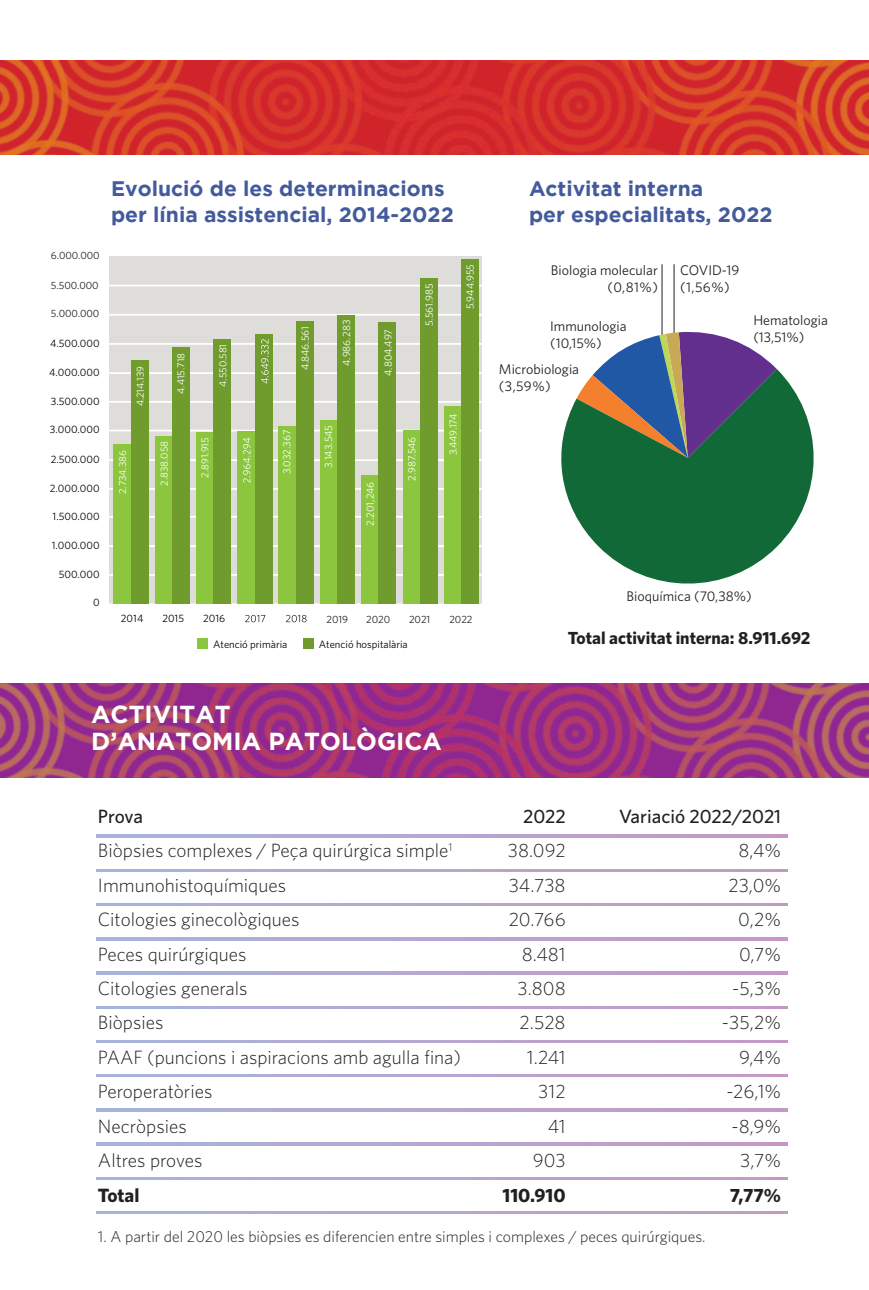
<style>
.page{position:relative;width:869px;height:1290px;background:#fff}
.page>*{position:absolute;margin:0;border:0;box-sizing:border-box;transform-origin:0 0}
.t1{font:700 24.5px/26.2px "Gotham";color:#fff}
.t2{font:700 21px/26.2px "Gotham";color:#435b9c}
.t3{font:300 19.25px "Whitney HTF";color:#231f20}
.t4{font:500 19.25px "Whitney HTF";letter-spacing:-.005em;color:#231f20}
.t5{font:700 19.25px "Whitney HTF";color:#231f20}
.t6{font:700 17.5px "Whitney HTF";color:#231f20}
.t7{font:300 15.75px "Whitney HTF";color:#231f20}
.t8{font:14px/16.8px "Whitney HTF";color:#231f20}
.t9{font:10.67px "Whitney HTF";color:#000001}
.t10{font:10.5px "Whitney HTF";color:#fff}
.t11{font:10.5px "Whitney HTF";color:#231f20}
.t12{font:10.33px "Whitney HTF";color:#fff}
</style>
<div class="page">
<svg style="left:97px;top:835px;width:689px;height:2px"></svg>
<svg style="left:97px;top:869px;width:689px;height:3px;background:#b6a6d0"></svg>
<svg style="left:97px;top:903px;width:689px;height:3px;background:#b6a6d0"></svg>
<svg style="left:97px;top:937px;width:689px;height:3px;background:#b6a6d0"></svg>
<svg style="left:97px;top:972px;width:689px;height:2px"></svg>
<svg style="left:97px;top:1006px;width:689px;height:2px"></svg>
<svg style="left:97px;top:1040px;width:689px;height:3px;background:#b6a6d0"></svg>
<svg style="left:97px;top:1108px;width:689px;height:3px;background:#b6a6d0"></svg>
<svg style="left:97px;top:1143px;width:689px;height:2px"></svg>
<svg style="left:97px;top:1177px;width:689px;height:2px"></svg>
<svg style="left:97px;top:1211px;width:689px;height:3px;background:#b6a6d0"></svg>
<svg style="left:97px;top:1074px;width:689px;height:3px;background:#b6a6d0"></svg>
<hr style="left:673px;top:264px;width:1px;height:75px;background:#231f20">
<hr style="left:661px;top:264px;width:1px;height:75px;background:#231f20">
<svg style="left:598px;top:330px;width:178px;height:39px"></svg>
<svg style="left:561px;top:369px;width:253px;height:215px;fill:#106936"></svg>
<div style="left:109px;top:256px;width:373px;height:348px;background:#deddd9"></div>
<hr style="left:109px;top:574px;width:372px;height:2px;background:#fff">
<hr style="left:109px;top:545px;width:372px;height:2px;background:#fff">
<hr style="left:109px;top:516px;width:372px;height:2px;background:#fff">
<hr style="left:109px;top:488px;width:372px;height:2px;background:#fff">
<hr style="left:109px;top:459px;width:372px;height:2px;background:#fff">
<hr style="left:109px;top:430px;width:372px;height:1px;background:#fff">
<hr style="left:109px;top:401px;width:372px;height:2px;background:#fff">
<hr style="left:109px;top:372px;width:372px;height:2px;background:#fff">
<hr style="left:109px;top:343px;width:373px;height:2px;background:#fff">
<hr style="left:109px;top:314px;width:373px;height:2px;background:#fff">
<hr style="left:109px;top:285px;width:373px;height:1px;background:#fff">
<div style="left:197px;top:638px;width:10px;height:11px;background:#8bc63e"></div>
<div style="left:302px;top:638px;width:11px;height:11px;background:#6f9c2d"></div>
<div style="left:114px;top:445px;width:17px;height:159px;background:#8bc63e"></div>
<div style="left:131px;top:360px;width:17px;height:244px;background:#6f9c2d"></div>
<div style="left:155px;top:436px;width:17px;height:168px;background:#8bc63e"></div>
<div style="left:172px;top:348px;width:18px;height:256px;background:#6f9c2d"></div>
<div style="left:196px;top:432px;width:17px;height:172px;background:#8bc63e"></div>
<div style="left:213px;top:339px;width:18px;height:265px;background:#6f9c2d"></div>
<svg style="left:245px;top:615px;width:20px;height:7px"></svg>
<div style="left:237px;top:432px;width:18px;height:172px;background:#8bc63e"></div>
<div style="left:255px;top:334px;width:17px;height:270px;background:#6f9c2d"></div>
<svg style="left:243px;top:437px;width:7px;height:46px"></svg>
<svg style="left:261px;top:339px;width:7px;height:44px"></svg>
<div style="left:320px;top:420px;width:17px;height:184px;background:#8bc63e"></div>
<div style="left:337px;top:316px;width:18px;height:288px;background:#6f9c2d"></div>
<div style="left:279px;top:426px;width:17px;height:178px;background:#8bc63e"></div>
<div style="left:296px;top:321px;width:17px;height:283px;background:#6f9c2d"></div>
<svg style="left:286px;top:615px;width:20px;height:7px"></svg>
<div style="left:361px;top:476px;width:17px;height:128px;background:#8bc63e"></div>
<div style="left:378px;top:322px;width:18px;height:282px;background:#6f9c2d"></div>
<div style="left:403px;top:430px;width:17px;height:174px;background:#8bc63e"></div>
<div style="left:420px;top:278px;width:17px;height:326px;background:#6f9c2d"></div>
<div style="left:444px;top:406px;width:17px;height:198px;background:#8bc63e"></div>
<div style="left:461px;top:259px;width:17px;height:345px;background:#6f9c2d"></div>
<img style="left:0;top:683px;width:868px;height:95px">
<img style="left:0;top:61px;width:868px;height:94px">
<p class="t11" style="left:51px;top:249px;width:50px">6.000.000</p>
<p class="t11" style="left:51px;top:279px;width:49px">5.500.000</p>
<p class="t11" style="left:51px;top:307px;width:50px">5.000.000</p>
<p class="t9" style="left:50px;top:337px;width:51px">4.500.000</p>
<p class="t9" style="left:49px;top:366px;width:52px">4.000.000</p>
<p class="t9" style="left:51px;top:395px;width:50px">3.500.000</p>
<p class="t9" style="left:50px;top:423px;width:51px">3.000.000</p>
<p class="t9" style="left:51px;top:453px;width:50px">2.500.000</p>
<p class="t9" style="left:50px;top:482px;width:51px">2.000.000</p>
<p class="t9" style="left:53px;top:510px;width:49px">1.500.000</p>
<p class="t9" style="left:52px;top:539px;width:49px">1.000.000</p>
<p class="t9" style="left:59px;top:568px;width:42px">500.000</p>
<p class="t9" style="left:93px;top:596px;width:8px">0</p>
<p class="t2" style="left:111px;top:175px;width:344px">Evolució de les determinacions per línia assistencial, 2014-2022</p>
<p class="t2" style="left:528px;top:175px;width:245px">Activitat interna<br>per especialitats, 2022</p>
<p class="t12" style="left:134px;top:406px;width:42px;rotate:-90deg">4.214.139</p>
<p class="t12" style="left:116px;top:494px;width:45px;rotate:-90deg">2.734.386</p>
<p class="t12" style="left:175px;top:394px;width:42px;rotate:-90deg">4.415.718</p>
<p class="t12" style="left:217px;top:387px;width:44px;rotate:-90deg">4.550.581</p>
<p class="t12" style="left:158px;top:486px;width:46px;rotate:-90deg">2.838.058</p>
<p class="t12" style="left:199px;top:478px;width:42px;rotate:-90deg">2.891.915</p>
<p class="t10" style="left:298px;top:370px;width:46px;rotate:-90deg">4.846.561</p>
<p class="t10" style="left:340px;top:366px;width:47px;rotate:-90deg">4.986.283</p>
<p class="t10" style="left:382px;top:376px;width:48px;rotate:-90deg">4.804.497</p>
<p class="t10" style="left:422px;top:326px;width:44px;rotate:-90deg">5.561.985</p>
<p class="t10" style="left:280px;top:474px;width:46px;rotate:-90deg">3.032.367</p>
<p class="t10" style="left:322px;top:467px;width:44px;rotate:-90deg">3.143.545</p>
<p class="t10" style="left:364px;top:526px;width:45px;rotate:-90deg">2.201,246</p>
<p class="t10" style="left:405px;top:481px;width:46px;rotate:-90deg">2.987.546</p>
<p class="t10" style="left:464px;top:309px;width:47px;rotate:-90deg">5.944.955</p>
<p class="t10" style="left:447px;top:455px;width:43px;rotate:-90deg">3.449.174</p>
<p class="t8" style="left:550px;top:262px;width:108px;text-align:right">Biologia molecular (0,81%)</p>
<p class="t8" style="left:550px;top:318px;width:78px">Immunologia</p>
<p class="t8" style="left:550px;top:335px;width:53px">(10,15%)</p>
<p class="t8" style="left:498px;top:361px;width:82px">Microbiologia (3,59%)</p>
<p class="t8" style="left:679px;top:262px;width:61px">COVID-19 (1,56%)</p>
<p class="t8" style="left:753px;top:311px;width:76px">Hematologia (13,51%)</p>
<p class="t9" style="left:121px;top:612px;width:24px">2014</p>
<p class="t9" style="left:162px;top:612px;width:23px">2015</p>
<p class="t9" style="left:203px;top:612px;width:24px">2016</p>
<p class="t11" style="left:326px;top:613px;width:23px">2019</p>
<p class="t11" style="left:366px;top:613px;width:26px">2020</p>
<p class="t11" style="left:409px;top:613px;width:23px">2021</p>
<p class="t9" style="left:213px;top:638px;width:76px">Atenció primària</p>
<p class="t9" style="left:319px;top:638px;width:90px">Atenció hospitalària</p>
<p class="t11" style="left:449px;top:613px;width:25px">2022</p>
<p class="t8" style="left:626px;top:588px;width:127px">Bioquímica (70,38%)</p>
<p class="t6" style="left:567px;top:627px;width:244px">Total activitat interna: 8.911.692</p>
<p class="t1" style="left:91px;top:701px;width:352px">ACTIVITAT<br>D’ANATOMIA PATOLÒGICA</p>
<p class="t4" style="left:98px;top:804px;width:46px">Prova</p>
<p class="t4" style="left:523px;top:804px;width:44px">2022</p>
<p class="t4" style="left:618px;top:804px;width:163px">Variació 2022/2021</p>
<p class="t3" style="left:98px;top:839px;width:356px">Biòpsies complexes / Peça quirúrgica simple<sup>1</sup></p>
<p class="t3" style="left:507px;top:839px;width:59px">38.092</p>
<p class="t3" style="left:738px;top:839px;width:44px">8,4%</p>
<p class="t3" style="left:98px;top:874px;width:189px">Immunohistoquímiques</p>
<p class="t3" style="left:508px;top:874px;width:58px">34.738</p>
<p class="t3" style="left:728px;top:874px;width:54px">23,0%</p>
<p class="t3" style="left:98px;top:908px;width:203px">Citologies ginecològiques</p>
<p class="t3" style="left:508px;top:908px;width:58px">20.766</p>
<p class="t3" style="left:738px;top:908px;width:44px">0,2%</p>
<p class="t3" style="left:98px;top:943px;width:150px">Peces quirúrgiques</p>
<p class="t3" style="left:521px;top:943px;width:45px">8.481</p>
<p class="t3" style="left:738px;top:943px;width:44px">0,7%</p>
<p class="t3" style="left:98px;top:977px;width:151px">Citologies generals</p>
<p class="t3" style="left:517px;top:977px;width:50px">3.808</p>
<p class="t3" style="left:732px;top:977px;width:50px">-5,3%</p>
<p class="t3" style="left:98px;top:1011px;width:67px">Biòpsies</p>
<p class="t3" style="left:519px;top:1011px;width:48px">2.528</p>
<p class="t3" style="left:721px;top:1011px;width:61px">-35,2%</p>
<p class="t3" style="left:98px;top:1046px;width:364px">PAAF (puncions i aspiracions amb agulla fina)</p>
<p class="t3" style="left:526px;top:1046px;width:40px">1.241</p>
<p class="t3" style="left:738px;top:1046px;width:44px">9,4%</p>
<p class="t3" style="left:98px;top:1080px;width:116px">Peroperatòries</p>
<p class="t3" style="left:538px;top:1080px;width:29px">312</p>
<p class="t3" style="left:726px;top:1080px;width:56px">-26,1%</p>
<p class="t3" style="left:98px;top:1115px;width:90px">Necròpsies</p>
<p class="t3" style="left:547px;top:1115px;width:19px">41</p>
<p class="t3" style="left:731px;top:1115px;width:51px">-8,9%</p>
<p class="t3" style="left:98px;top:1149px;width:106px">Altres proves</p>
<p class="t3" style="left:532px;top:1149px;width:34px">903</p>
<p class="t3" style="left:740px;top:1149px;width:42px">3,7%</p>
<p class="t5" style="left:98px;top:1183px;width:43px">Total</p>
<p class="t5" style="left:502px;top:1183px;width:65px">110.910</p>
<p class="t5" style="left:729px;top:1183px;width:53px">7,77%</p>
<p class="t7" style="left:98px;top:1228px;width:608px">1. A partir del 2020 les biòpsies es diferencien entre simples i complexes / peces quirúrgiques.</p>
</div>
